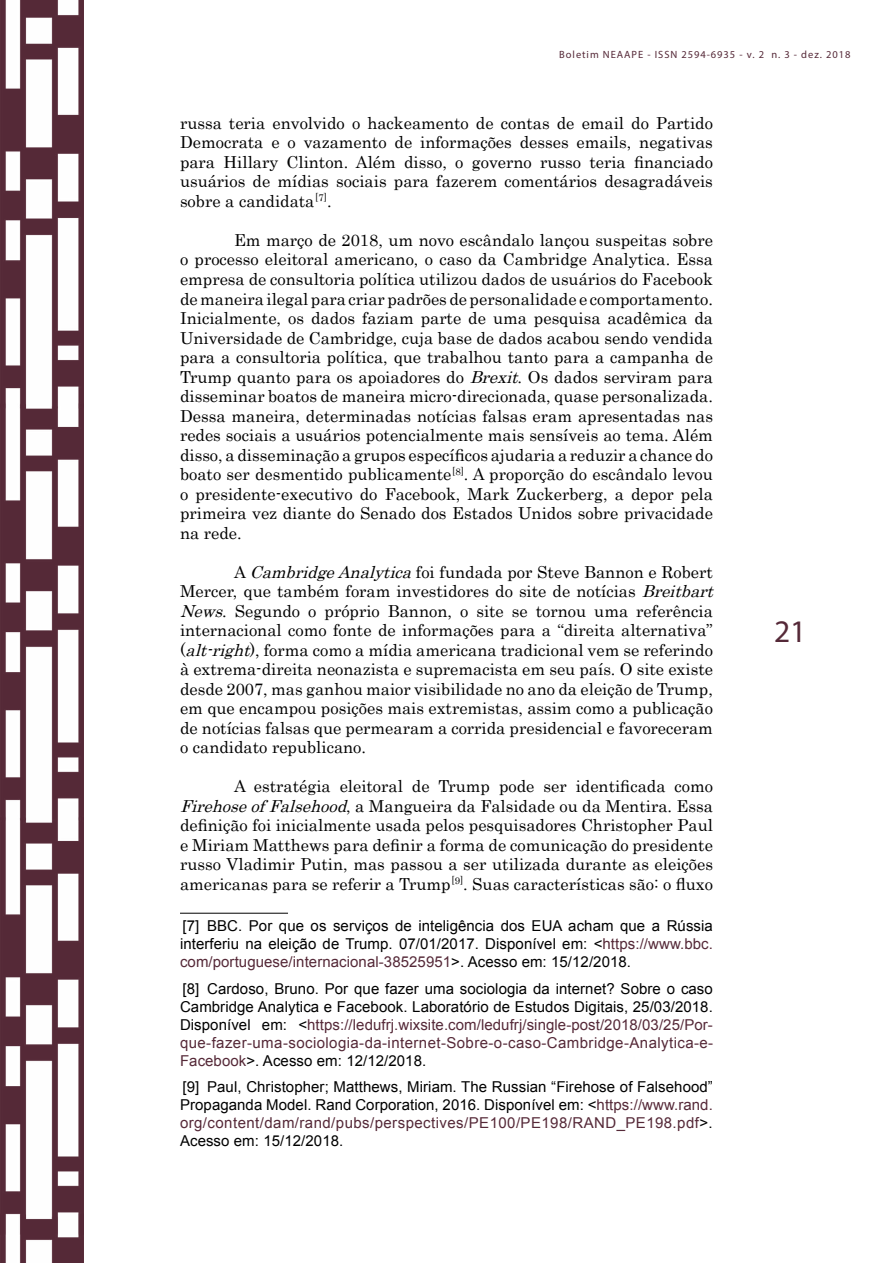
<style>
.page{position:relative;width:893px;height:1263px;background:#fff}
.page>*{position:absolute;margin:0;border:0;box-sizing:border-box;transform-origin:0 0}
.t1{font:31.5px "Myriad Pro";color:#552938}
.t2{font:16.5px/19.5px "Century";color:#000;text-align:justify}
.t3{font:15px/18px "Arial";letter-spacing:.005em;color:#000;text-align:justify}
.t4{font:10.5px "Myriad Pro";letter-spacing:.09em;color:#552938}
.s1{font-style:italic}
.s2{color:#552938}
</style>
<div class="page">
<img style="left:0;top:0;width:84px;height:1263px">
<hr style="left:180px;top:913px;width:108px;height:1px;background:#000">
<p class="t4" style="left:559px;top:48px;width:293px">Boletim NEAAPE - ISSN 2594-6935 - v. 2 n. 3 - dez. 2018</p>
<p class="t2" style="left:180px;top:112px;width:534px">russa teria envolvido o hackeamento de contas de email do Partido Democrata e o vazamento de informações desses emails, negativas para Hillary Clinton. Além disso, o governo russo teria financiado usuários de mídias sociais para fazerem comentários desagradáveis sobre a candidata <sup>[7]</sup>.</p>
<p class="t2" style="left:180px;top:229px;width:534px;text-indent:54px">Em março de 2018, um novo escândalo lançou suspeitas sobre o processo eleitoral americano, o caso da Cambridge Analytica. Essa empresa de consultoria política utilizou dados de usuários do Facebook de maneira ilegal para criar padrões de personalidade e comportamento.<br>Inicialmente, os dados faziam parte de uma pesquisa acadêmica da Universidade de Cambridge, cuja base de dados acabou sendo vendida para a consultoria política, que trabalhou tanto para a campanha de Trump quanto para os apoiadores do <span class="s1">Brexit</span>. Os dados serviram para disseminar boatos de maneira micro-direcionada, quase personalizada.<br>Dessa maneira, determinadas notícias falsas eram apresentadas nas redes sociais a usuários potencialmente mais sensíveis ao tema. Além disso, a disseminação a grupos específicos ajudaria a reduzir a chance do boato ser desmentido publicamente <sup>[8]</sup>. A proporção do escândalo levou o presidente-executivo do Facebook, Mark Zuckerberg, a depor pela primeira vez diante do Senado dos Estados Unidos sobre privacidade na rede.</p>
<p class="t2" style="left:180px;top:560px;width:541px;text-align:left;text-indent:54px">A <span class="s1">CambridgeAnalytica</span>foi fundada por Steve Bannon e Robert Mercer, que também foram investidores do site de notícias <span class="s1">Breitbart News</span>. Segundo o próprio Bannon, o site se tornou uma referência internacional como fonte de informações para a “direita alternativa” (<span class="s1">alt-right</span>), forma como a mídia americana tradicional vem se referindo à extrema-direita neonazista e supremacista em seu país. O site existe desde 2007, mas ganhou maior visibilidade no ano da eleição de Trump, em que encampou posições mais extremistas, assim como a publicação de notícias falsas que permearam a corrida presidencial e favoreceram o candidato republicano.</p>
<p class="t2" style="left:180px;top:775px;width:534px;text-indent:54px">A estratégia eleitoral de Trump pode ser identificada como <span class="s1">FirehoseofFalsehood</span>, a Mangueira da Falsidade ou da Mentira. Essa definição foi inicialmente usada pelos pesquisadores Christopher Paul e Miriam Matthews para definir a forma de comunicação do presidente russo Vladimir Putin, mas passou a ser utilizada durante as eleições americanas para se referir a Trump <sup>[9]</sup>. Suas características são: o fluxo</p>
<p class="t3" style="left:180px;top:917px;width:534px">[7] BBC. Por que os serviços de inteligência dos EUA acham que a Rússia interferiu na eleição de Trump. 07/01/2017. Disponível em: &lt;<span class="s2">https://www.bbc. com/portuguese/internacional-38525951</span>&gt;. Acesso em: 15/12/2018.</p>
<p class="t3" style="left:180px;top:979px;width:535px">[8] Cardoso, Bruno. Por que fazer uma sociologia da internet? Sobre o caso Cambridge Analytica e Facebook. Laboratório de Estudos Digitais, 25/03/2018.<br>Disponível em: &lt;<span class="s2">https://ledufrj.wixsite.com/ledufrj/single-post/2018/03/25/Por&shy;que-fazer-uma-sociologia-da-internet-Sobre-o-caso-Cambridge-Analytica-e-Facebook</span>&gt;. Acesso em: 12/12/2018.</p>
<p class="t3" style="left:180px;top:1078px;width:534px">[9] Paul, Christopher; Matthews, Miriam. The Russian “Firehose of Falsehood” Propaganda Model. Rand Corporation, 2016. Disponível em: &lt;<span class="s2">https://www.rand. org/content/dam/rand/pubs/perspectives/PE100/PE198/RAND_PE198.pdf</span>&gt;.<br>Acesso em: 15/12/2018.</p>
<h1 class="t1" style="left:774px;top:612px;width:34px">21</h1>
</div>
